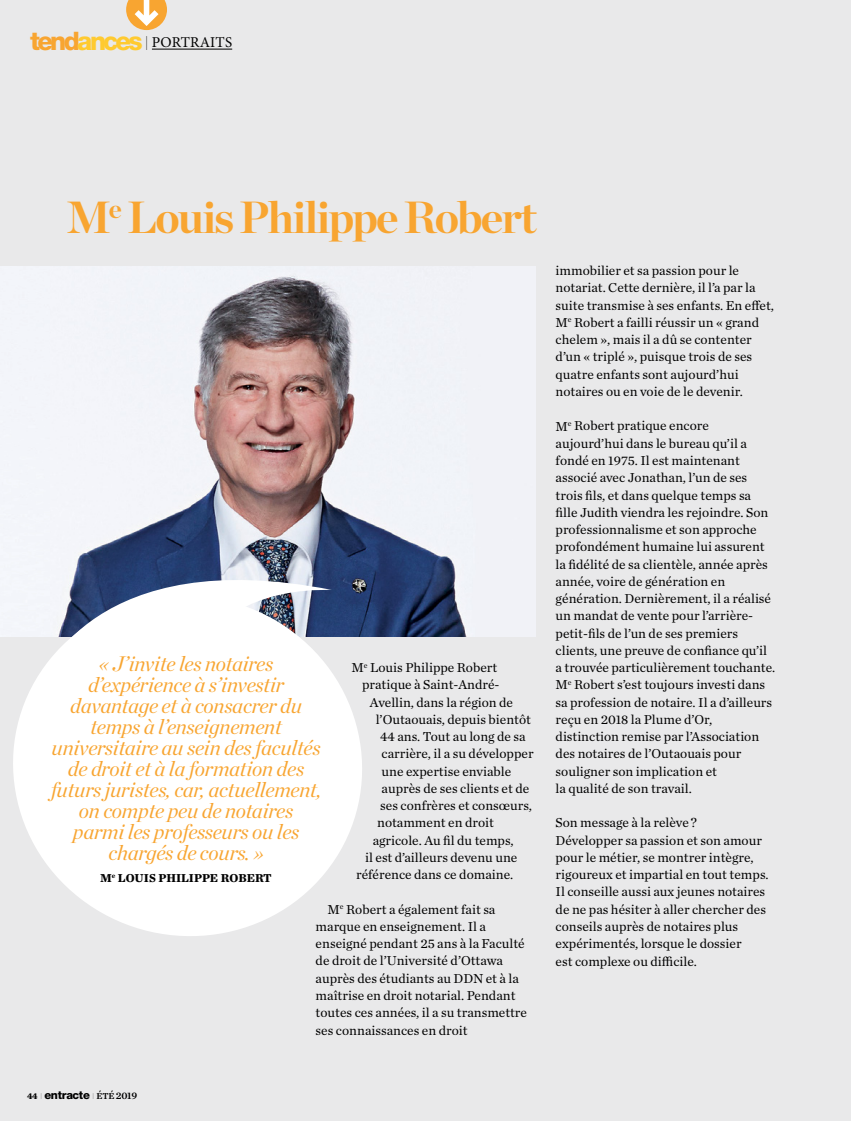
<style>
.page{position:relative;width:851px;height:1121px;background:#fff}
.page>*{position:absolute;margin:0;border:0;box-sizing:border-box;transform-origin:0 0}
.t1{font:700 45px "Chronicle Display";letter-spacing:-.04em;color:#f8a531}
.t2{font:italic 21px/21px "Chronicle Display";letter-spacing:-.01em;color:#f8a531;text-align:center}
.t3{font:15px "Minion Pro";letter-spacing:.01em;color:#000}
.t4{font:13.5px/17.2px "Chronicle Text G1";color:#000}
.t5{font:700 12px "Chronicle Text G1";color:#000}
.t6{font:800 11.25px "Helvetica Neue LT Std";letter-spacing:-.02em;color:#000}
.s1{font-family:"Helvetica Neue LT Std";font-weight:800;font-size:25.5px;color:#f8a531}
.s2{font-family:"Helvetica Neue LT Std";font-weight:800;font-size:25.5px;color:#ffca30}
.s3{font-family:"Helvetica Neue LT Std";font-weight:200;font-size:19.5px}
.s4{font-family:"Chronicle Text G1";font-weight:700;font-size:9px}
.s5{font-weight:200;font-size:8.25px}
.s6{font-family:"Chronicle Text G1 Semi";font-weight:400;font-size:9px}
.s7{font-family:"Chronicle Text G1 Semi";font-weight:400;font-size:10.2px}
</style>
<div class="page">
<div style="left:0;top:0;width:850px;height:1120px;background:#e9e9ea"></div>
<svg style="left:126px;top:0;width:41px;height:30px"></svg>
<hr style="left:152px;top:49px;width:80px;height:1px;background:#000">
<img style="left:49px;top:266px;width:486px;height:370px">
<svg style="left:0;top:574px;width:384px;height:362px;fill:#fff"></svg>
<svg style="left:43px;top:543px;width:289px;height:192px;fill:#fff"></svg>
<div style="left:0;top:266px;width:49px;height:370px;background:#f3f5fa"></div>
<p class="t3" style="left:30px;top:32px;width:203px"><span class="s1">tend</span><span class="s2">ances</span> <span class="s3">I</span> PORTRAITS</p>
<h1 class="t1" style="left:66px;top:181px;width:472px">M<sup>e</sup> Louis Philippe Robert</h1>
<p class="t2" style="left:51px;top:651px;width:272px">« J’invite les notaires d’expérience à s’investir davantage et à consacrer du temps à l’enseignement universitaire au sein des facultés de droit et à la formation des futurs juristes, car, actuellement, on compte peu de notaires parmi les professeurs ou les chargés de cours. »</p>
<p class="t5" style="left:100px;top:868px;width:173px">M<sup>e</sup> LOUIS PHILIPPE ROBERT</p>
<p class="t4" style="left:351px;top:658px;width:147px">M<sup>e</sup> Louis Philippe Robert</p>
<p class="t4" style="left:362px;top:675px;width:139px">pratique à Saint-André-</p>
<p class="t4" style="left:369px;top:692px;width:145px">Avellin, dans la région de</p>
<p class="t4" style="left:375px;top:710px;width:157px">l’Outaouais, depuis bientôt</p>
<p class="t4" style="left:380px;top:727px;width:147px">44 ans. Tout au long de sa</p>
<p class="t4" style="left:381px;top:744px;width:153px">carrière, il a su développer</p>
<p class="t4" style="left:381px;top:761px;width:131px">une expertise enviable</p>
<p class="t4" style="left:381px;top:779px;width:149px">auprès de ses clients et de</p>
<p class="t4" style="left:380px;top:796px;width:153px">ses confrères et consœurs,</p>
<p class="t4" style="left:377px;top:813px;width:118px">notamment en droit</p>
<p class="t4" style="left:372px;top:830px;width:142px">agricole. Au fil du temps,</p>
<p class="t4" style="left:365px;top:848px;width:154px">il est d’ailleurs devenu une</p>
<p class="t4" style="left:356px;top:865px;width:159px">référence dans ce domaine.</p>
<p class="t4" style="left:315px;top:899px;width:213px;text-indent:12px">M<sup>e</sup> Robert a également fait sa marque en enseignement. Il a enseigné pendant 25 ans à la Faculté de droit de l’Université d’Ottawa auprès des étudiants au DDN et à la maîtrise en droit notarial. Pendant toutes ces années, il a su transmettre ses connaissances en droit</p>
<p class="t4" style="left:555px;top:261px;width:220px">immobilier et sa passion pour le notariat. Cette dernière, il l’a par la suite transmise à ses enfants. En effet, M<sup>e</sup> Robert a failli réussir un « grand chelem », mais il a dû se contenter d’un « triplé », puisque trois de ses quatre enfants sont aujourd’hui notaires ou en voie de le devenir.</p>
<p class="t4" style="left:555px;top:416px;width:221px">M<sup>e</sup> Robert pratique encore aujourd’hui dans le bureau qu’il a fondé en 1975. Il est maintenant associé avec Jonathan, l’un de ses trois fils, et dans quelque temps sa fille Judith viendra les rejoindre. Son professionnalisme et son approche profondément humaine lui assurent la fidélité de sa clientèle, année après année, voire de génération en génération. Dernièrement, il a réalisé un mandat de vente pour l’arrière&shy;petit-fils de l’un de ses premiers clients, une preuve de confiance qu’il a trouvée particulièrement touchante.<br>M<sup>e</sup> Robert s’est toujours investi dans sa profession de notaire. Il a d’ailleurs reçu en 2018 la Plume d’Or, distinction remise par l’Association des notaires de l’Outaouais pour souligner son implication et<br>la qualité de son travail.</p>
<p class="t4" style="left:555px;top:813px;width:214px">Son message à la relève ?<br>Développer sa passion et son amour pour le métier, se montrer intègre, rigoureux et impartial en tout temps.<br>Il conseille aussi aux jeunes notaires de ne pas hésiter à aller chercher des conseils auprès de notaires plus expérimentés, lorsque le dossier<br>est complexe ou difficile.</p>
<p class="t6" style="left:27px;top:1088px;width:112px"><span class="s4">44</span> <span class="s5">I</span> entracte <span class="s5">I</span> <span class="s6">ÉTÉ</span> <span class="s7">2019</span></p>
</div>
